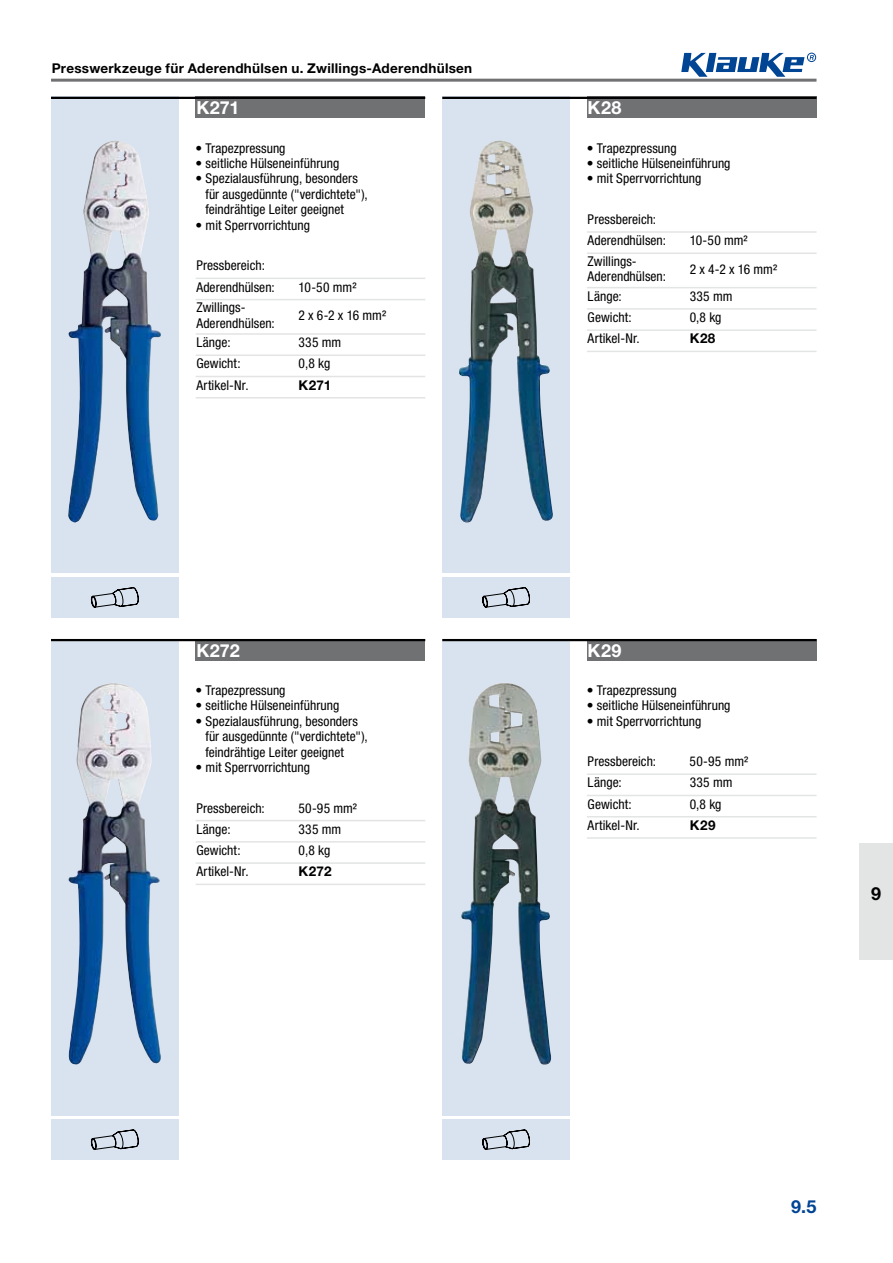
<style>
.page{position:relative;width:893px;height:1263px;background:#fff}
.page>*{position:absolute;margin:0;border:0;box-sizing:border-box;transform-origin:0 0}
.t1{font:700 18px "Helvetica Neue LT";letter-spacing:.02em;color:#fff}
.t2{font:700 18px "Helvetica Neue LT";color:#004494}
.t3{font:700 18px "Helvetica Neue LT";color:#000}
.t4{font:condensed 13.5px/15.5px "Helvetica Neue LT";letter-spacing:.005em;color:#000}
.t5{font:700 13.5px "Helvetica Neue LT";letter-spacing:.02em;color:#000}
</style>
<div class="page">
<div style="left:807px;top:53px;width:9px;height:9px;border:1px solid #004494;border-radius:50%"></div>
<svg style="left:681px;top:53px;width:133px;height:24px"></svg>
<hr style="left:51px;top:79px;width:765px;height:3px;background:#707173">
<div style="left:859px;top:844px;width:34px;height:116px;background:#e3e4e4"></div>
<div style="left:51px;top:97px;width:128px;height:476px;background:#d9e3ef"></div>
<img style="left:68px;top:140px;width:93px;height:383px">
<div style="left:196px;top:97px;width:229px;height:21px;background:#707173"></div>
<hr style="left:196px;top:278px;width:229px;height:1px;background:#e3e4e4">
<hr style="left:196px;top:299px;width:229px;height:1px;background:#e3e4e4">
<hr style="left:196px;top:333px;width:229px;height:2px;background:#e3e4e4">
<hr style="left:196px;top:355px;width:229px;height:1px;background:#e3e4e4">
<hr style="left:196px;top:376px;width:229px;height:1px;background:#e3e4e4">
<hr style="left:196px;top:397px;width:102px;height:2px;background:#e3e4e4">
<hr style="left:298px;top:397px;width:127px;height:2px;background:#e3e4e4">
<div style="left:51px;top:577px;width:128px;height:41px;background:#d9e3ef"></div>
<svg style="left:91px;top:587px;width:48px;height:21px"></svg>
<hr style="left:51px;top:97px;width:374px;height:2px;background:#000">
<div style="left:51px;top:639px;width:128px;height:476px;background:#d9e3ef"></div>
<img style="left:68px;top:683px;width:93px;height:382px">
<div style="left:196px;top:639px;width:229px;height:21px;background:#707173"></div>
<hr style="left:196px;top:820px;width:229px;height:1px;background:#e3e4e4">
<hr style="left:196px;top:841px;width:229px;height:2px;background:#e3e4e4">
<hr style="left:196px;top:862px;width:229px;height:2px;background:#e3e4e4">
<hr style="left:196px;top:884px;width:102px;height:1px;background:#e3e4e4">
<hr style="left:298px;top:884px;width:127px;height:1px;background:#e3e4e4">
<div style="left:51px;top:1119px;width:128px;height:41px;background:#d9e3ef"></div>
<svg style="left:91px;top:1129px;width:48px;height:21px"></svg>
<hr style="left:51px;top:639px;width:374px;height:2px;background:#000">
<div style="left:442px;top:97px;width:128px;height:476px;background:#d9e3ef"></div>
<img style="left:459px;top:140px;width:94px;height:382px">
<div style="left:587px;top:97px;width:229px;height:21px;background:#707173"></div>
<hr style="left:587px;top:231px;width:229px;height:2px;background:#e3e4e4">
<hr style="left:587px;top:253px;width:229px;height:1px;background:#e3e4e4">
<hr style="left:587px;top:287px;width:229px;height:1px;background:#e3e4e4">
<hr style="left:587px;top:308px;width:229px;height:2px;background:#e3e4e4">
<hr style="left:587px;top:329px;width:229px;height:2px;background:#e3e4e4">
<hr style="left:587px;top:351px;width:102px;height:1px;background:#e3e4e4">
<hr style="left:689px;top:351px;width:127px;height:1px;background:#e3e4e4">
<div style="left:442px;top:577px;width:128px;height:41px;background:#d9e3ef"></div>
<svg style="left:482px;top:587px;width:48px;height:21px"></svg>
<hr style="left:442px;top:97px;width:374px;height:2px;background:#000">
<div style="left:442px;top:639px;width:128px;height:476px;background:#d9e3ef"></div>
<img style="left:461px;top:683px;width:90px;height:382px">
<div style="left:587px;top:639px;width:229px;height:21px;background:#707173"></div>
<hr style="left:587px;top:773px;width:229px;height:2px;background:#e3e4e4">
<hr style="left:587px;top:795px;width:229px;height:1px;background:#e3e4e4">
<hr style="left:587px;top:816px;width:229px;height:2px;background:#e3e4e4">
<hr style="left:587px;top:837px;width:102px;height:2px;background:#e3e4e4">
<hr style="left:689px;top:837px;width:127px;height:2px;background:#e3e4e4">
<div style="left:442px;top:1119px;width:128px;height:41px;background:#d9e3ef"></div>
<svg style="left:482px;top:1129px;width:48px;height:21px"></svg>
<hr style="left:442px;top:639px;width:374px;height:2px;background:#000">
<p class="t5" style="left:52px;top:64px;width:422px">Presswerkzeuge für Aderendhülsen u. Zwillings-Aderendhülsen</p>
<h1 class="t1" style="left:196px;top:102px;width:45px">K271</h1>
<p class="t4" style="left:196px;top:142px;width:91px">• Trapezpressung</p>
<p class="t4" style="left:196px;top:157px;width:145px">• seitliche Hülseneinführung</p>
<p class="t4" style="left:205px;top:173px;width:164px;text-indent:-10px">• Spezialausführung, besonders für ausgedünnte ("verdichtete"), feindrähtige Leiter geeignet</p>
<p class="t4" style="left:196px;top:219px;width:116px">• mit Sperrvorrichtung</p>
<p class="t4" style="left:196px;top:256px;width:80px;line-height:21.3px">Pressbereich:<br>Aderendhülsen:</p>
<p class="t4" style="left:298px;top:281px;width:60px">10-50 mm²</p>
<p class="t4" style="left:196px;top:301px;width:80px">Zwillings-<br>Aderendhülsen:</p>
<p class="t4" style="left:298px;top:309px;width:89px">2 x 6-2 x 16 mm²</p>
<p class="t4" style="left:196px;top:336px;width:36px">Länge:</p>
<p class="t4" style="left:298px;top:336px;width:44px">335 mm</p>
<p class="t4" style="left:196px;top:358px;width:46px">Gewicht:</p>
<p class="t4" style="left:298px;top:358px;width:33px">0,8 kg</p>
<p class="t4" style="left:196px;top:379px;width:54px">Artikel-Nr.</p>
<p class="t5" style="left:298px;top:380px;width:34px">K271</p>
<h1 class="t1" style="left:196px;top:644px;width:45px">K272</h1>
<p class="t4" style="left:196px;top:684px;width:91px">• Trapezpressung</p>
<p class="t4" style="left:196px;top:699px;width:145px">• seitliche Hülseneinführung</p>
<p class="t4" style="left:205px;top:715px;width:164px;text-indent:-10px">• Spezialausführung, besonders für ausgedünnte ("verdichtete"), feindrähtige Leiter geeignet</p>
<p class="t4" style="left:196px;top:761px;width:116px">• mit Sperrvorrichtung</p>
<p class="t4" style="left:196px;top:802px;width:70px">Pressbereich:</p>
<p class="t4" style="left:298px;top:802px;width:60px">50-95 mm²</p>
<p class="t4" style="left:196px;top:823px;width:36px">Länge:</p>
<p class="t4" style="left:298px;top:823px;width:44px">335 mm</p>
<p class="t4" style="left:196px;top:844px;width:46px">Gewicht:</p>
<p class="t4" style="left:298px;top:844px;width:33px">0,8 kg</p>
<p class="t4" style="left:196px;top:865px;width:54px">Artikel-Nr.</p>
<p class="t5" style="left:298px;top:867px;width:35px">K272</p>
<h1 class="t1" style="left:588px;top:102px;width:35px">K28</h1>
<p class="t4" style="left:587px;top:142px;width:91px">• Trapezpressung</p>
<p class="t4" style="left:587px;top:157px;width:145px">• seitliche Hülseneinführung</p>
<p class="t4" style="left:587px;top:173px;width:116px">• mit Sperrvorrichtung</p>
<p class="t4" style="left:588px;top:210px;width:80px;line-height:21.3px">Pressbereich:<br>Aderendhülsen:</p>
<p class="t4" style="left:690px;top:234px;width:60px">10-50 mm²</p>
<p class="t4" style="left:588px;top:255px;width:80px">Zwillings-<br>Aderendhülsen:</p>
<p class="t4" style="left:690px;top:263px;width:89px">2 x 4-2 x 16 mm²</p>
<p class="t4" style="left:588px;top:290px;width:36px">Länge:</p>
<p class="t4" style="left:690px;top:290px;width:44px">335 mm</p>
<p class="t4" style="left:588px;top:311px;width:46px">Gewicht:</p>
<p class="t4" style="left:690px;top:311px;width:33px">0,8 kg</p>
<p class="t4" style="left:588px;top:332px;width:54px">Artikel-Nr.</p>
<p class="t5" style="left:690px;top:334px;width:27px">K28</p>
<h1 class="t1" style="left:588px;top:644px;width:35px">K29</h1>
<p class="t4" style="left:587px;top:684px;width:91px">• Trapezpressung</p>
<p class="t4" style="left:587px;top:699px;width:145px">• seitliche Hülseneinführung</p>
<p class="t4" style="left:587px;top:715px;width:116px">• mit Sperrvorrichtung</p>
<p class="t4" style="left:588px;top:755px;width:70px">Pressbereich:</p>
<p class="t4" style="left:690px;top:755px;width:60px">50-95 mm²</p>
<p class="t4" style="left:588px;top:777px;width:36px">Länge:</p>
<p class="t4" style="left:690px;top:777px;width:44px">335 mm</p>
<p class="t4" style="left:588px;top:798px;width:46px">Gewicht:</p>
<p class="t4" style="left:690px;top:798px;width:33px">0,8 kg</p>
<p class="t4" style="left:588px;top:819px;width:54px">Artikel-Nr.</p>
<p class="t5" style="left:690px;top:820px;width:27px">K29</p>
<h1 class="t3" style="left:871px;top:887px;width:12px">9</h1>
<h1 class="t2" style="left:791px;top:1200px;width:27px">9.5</h1>
</div>
